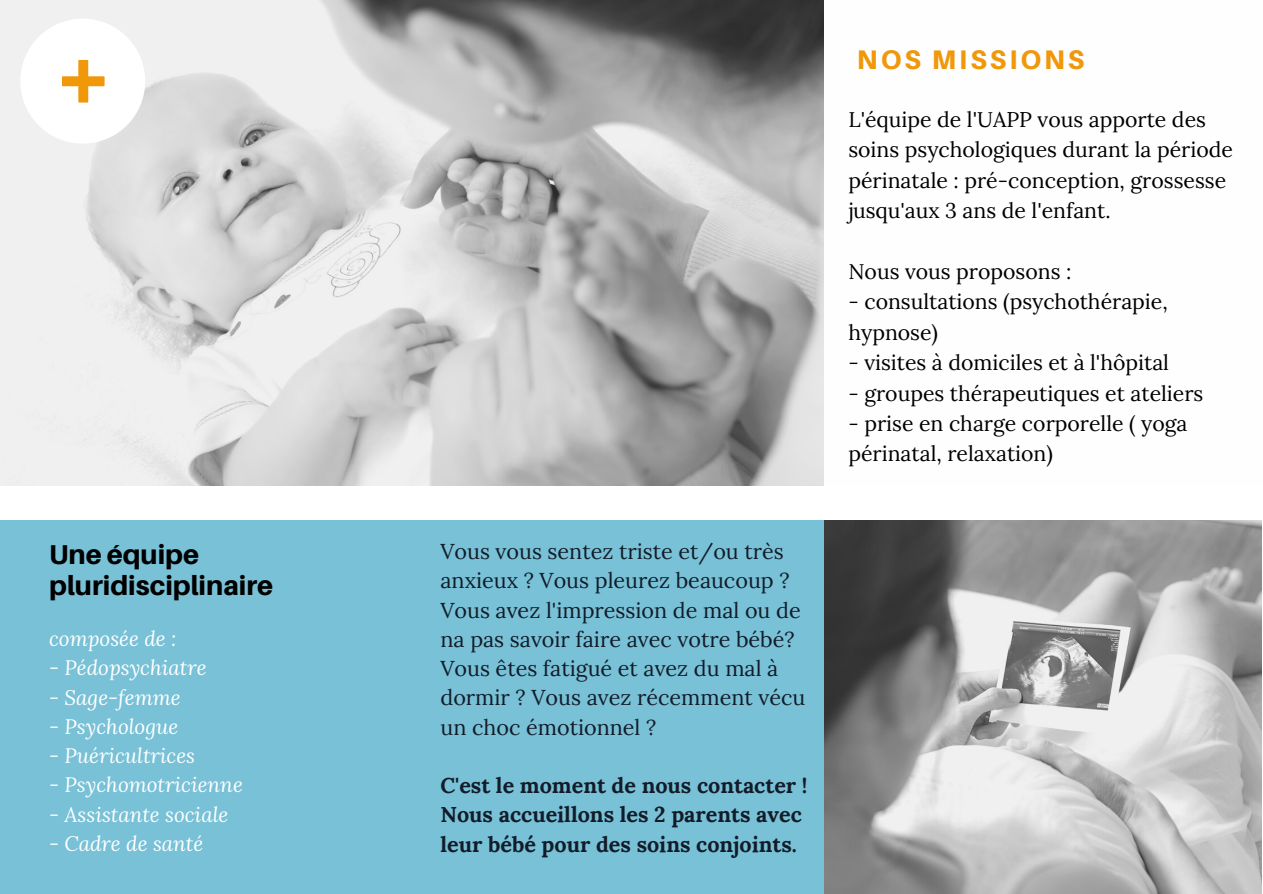
<style>
.page{position:relative;width:1263px;height:894px;background:#fff}
.page>*{position:absolute;margin:0;border:0;box-sizing:border-box;transform-origin:0 0}
.t1{font:800 27.3px/31.5px "Aileron";color:#000}
.t2{font:800 26.85px "Aileron";letter-spacing:.11em;color:#f0980a}
.t3{font:21.6px/29.2px "Lora";color:#121c29}
.t4{font:700 21.6px/29.2px "Lora";color:#121c29}
.t5{font:21.15px/30.3px "Lora";color:#000}
.t6{font:italic 20.7px "Lora";color:#fff}
</style>
<div class="page">
<div style="left:0;top:0;width:1263px;height:893px;background:#78c1d7"></div>
<img style="left:0;top:0;width:824px;height:486px">
<div style="left:824px;top:0;width:439px;height:893px;background:#fefefe"></div>
<svg style="left:20px;top:19px;width:125px;height:124px;background:#faf5ef"></svg>
<img style="left:824px;top:520px;width:438px;height:373px">
<div style="left:0;top:486px;width:1263px;height:33px;background:#fff"></div>
<p class="t1" style="left:49px;top:537px;width:226px">Une équipe pluridisciplinaire</p>
<p class="t6" style="left:49px;top:624px;width:129px">composée de :</p>
<p class="t6" style="left:49px;top:653px;width:159px">- Pédopsychiatre</p>
<p class="t6" style="left:49px;top:683px;width:133px">- Sage-femme</p>
<p class="t6" style="left:49px;top:712px;width:131px">- Psychologue</p>
<p class="t6" style="left:49px;top:741px;width:147px">- Puéricultrices</p>
<p class="t6" style="left:49px;top:770px;width:195px">- Psychomotricienne</p>
<p class="t6" style="left:49px;top:800px;width:181px">- Assistante sociale</p>
<p class="t6" style="left:49px;top:829px;width:156px">- Cadre de santé</p>
<p class="t3" style="left:440px;top:536px;width:366px">Vous vous sentez triste et/ou très anxieux ? Vous pleurez beaucoup ?<br>Vous avez l'impression de mal ou de na pas savoir faire avec votre bébé?<br>Vous êtes fatigué et avez du mal à dormir ? Vous avez récemment vécu un choc émotionnel ?</p>
<p class="t4" style="left:440px;top:770px;width:369px">C'est le moment de nous contacter !<br>Nous accueillons les 2 parents avec leur bébé pour des soins conjoints.</p>
<p class="t2" style="left:857px;top:43px;width:229px">NOS MISSIONS</p>
<p class="t5" style="left:848px;top:104px;width:386px">L'équipe de l'UAPP vous apporte des soins psychologiques durant la période périnatale : pré-conception, grossesse jusqu'aux 3 ans de l'enfant.</p>
<p class="t5" style="left:848px;top:256px;width:224px">Nous vous proposons :</p>
<p class="t5" style="left:848px;top:286px;width:321px">- consultations (psychothérapie, hypnose)</p>
<p class="t5" style="left:848px;top:347px;width:322px">- visites à domiciles et à l'hôpital</p>
<p class="t5" style="left:848px;top:377px;width:356px">- groupes thérapeutiques et ateliers</p>
<p class="t5" style="left:848px;top:408px;width:341px">- prise en charge corporelle ( yoga périnatal, relaxation)</p>
</div>
